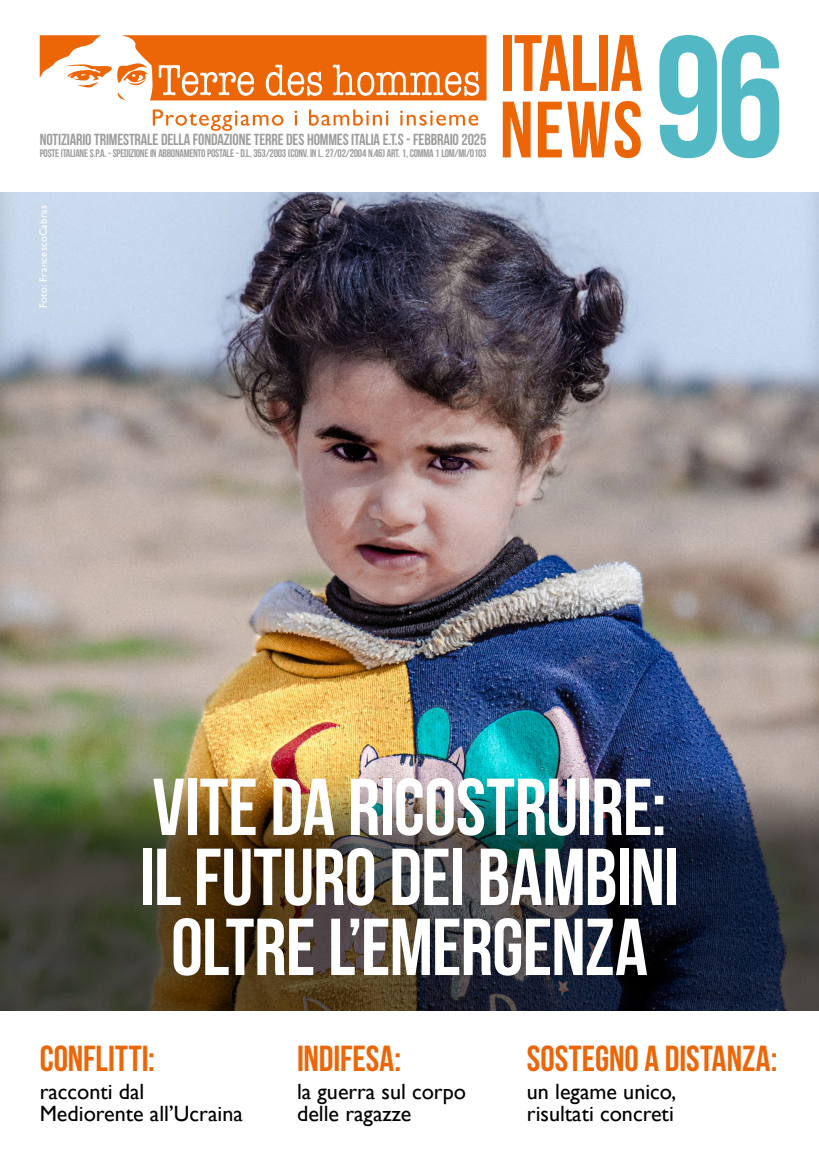
<style>
.page{position:relative;width:819px;height:1166px;background:#fff}
.page>*{position:absolute;margin:0;border:0;box-sizing:border-box;transform-origin:0 0}
.t1{font:172.03px "Bebas Neue";color:#51b8c4}
.t2{font:80.5px/70px "Bebas Neue";letter-spacing:-.01em;color:#fff;text-align:center}
.t3{font:79.62px "Bebas Neue";letter-spacing:-.01em;color:#ec6608}
.t4{font:700 36.23px "Bebas Neue";color:#ec6608}
.t5{font:22.05px/22.1px "Gill Sans";color:#000}
.t6{font:16.1px "Bebas Neue";letter-spacing:-.01em;color:#9d9d9c}
.t7{font:11.03px "Bebas Neue";letter-spacing:-.025em;color:#9d9d9c}
.t8{font:10.5px "Gill Sans";letter-spacing:.025em;color:#fff}
</style>
<div class="page">
<div style="left:0;top:180px;width:819px;height:831px;background:#000;opacity:.6"></div>
<svg style="left:40px;top:35px;width:446px;height:65px"></svg>
<svg style="left:153px;top:109px;width:130px;height:22px"></svg>
<svg style="left:295px;top:111px;width:2px;height:14px"></svg>
<svg style="left:309px;top:109px;width:79px;height:17px"></svg>
<svg style="left:400px;top:111px;width:78px;height:15px"></svg>
<p class="t6" style="left:40px;top:131px;width:448px">NOTIZIARIO TRIMESTRALE DELLA FONDAZIONE TERRE DES HOMMES ITALIA E.T.S - FEBBRAIO 2025</p>
<p class="t7" style="left:40px;top:147px;width:448px">POSTE ITALIANE S.P.A. - SPEDIZIONE IN ABBONAMENTO POSTALE - D.L. 353/2003 (CONV. IN L. 27/02/2004 N.46) ART. 1, COMMA 1 LOM/MI/0103</p>
<p class="t3" style="left:499px;top:20px;width:144px">ITALIA</p>
<p class="t3" style="left:499px;top:86px;width:144px">NEWS</p>
<p class="t1" style="left:654px;top:3px;width:131px">96</p>
<p class="t8" style="left:37px;top:308px;width:104px;rotate:-90deg">Foto: FrancescoCabras</p>
<p class="t2" style="left:140px;top:771px;width:540px">VITE DA RICOSTRUIRE:<br>IL FUTURO DEI BAMBINI<br>OLTRE L’EMERGENZA</p>
<p class="t4" style="left:40px;top:1039px;width:117px">CONFLITTI:</p>
<p class="t5" style="left:40px;top:1080px;width:205px">racconti dal<br>Mediorente all’Ucraina</p>
<p class="t5" style="left:297px;top:1080px;width:170px">la guerra sul corpo delle ragazze</p>
<p class="t4" style="left:297px;top:1039px;width:105px">INDIFESA:</p>
<p class="t4" style="left:527px;top:1039px;width:252px">SOSTEGNO A DISTANZA:</p>
<p class="t5" style="left:527px;top:1080px;width:151px">un legame unico, risultati concreti</p>
</div>
